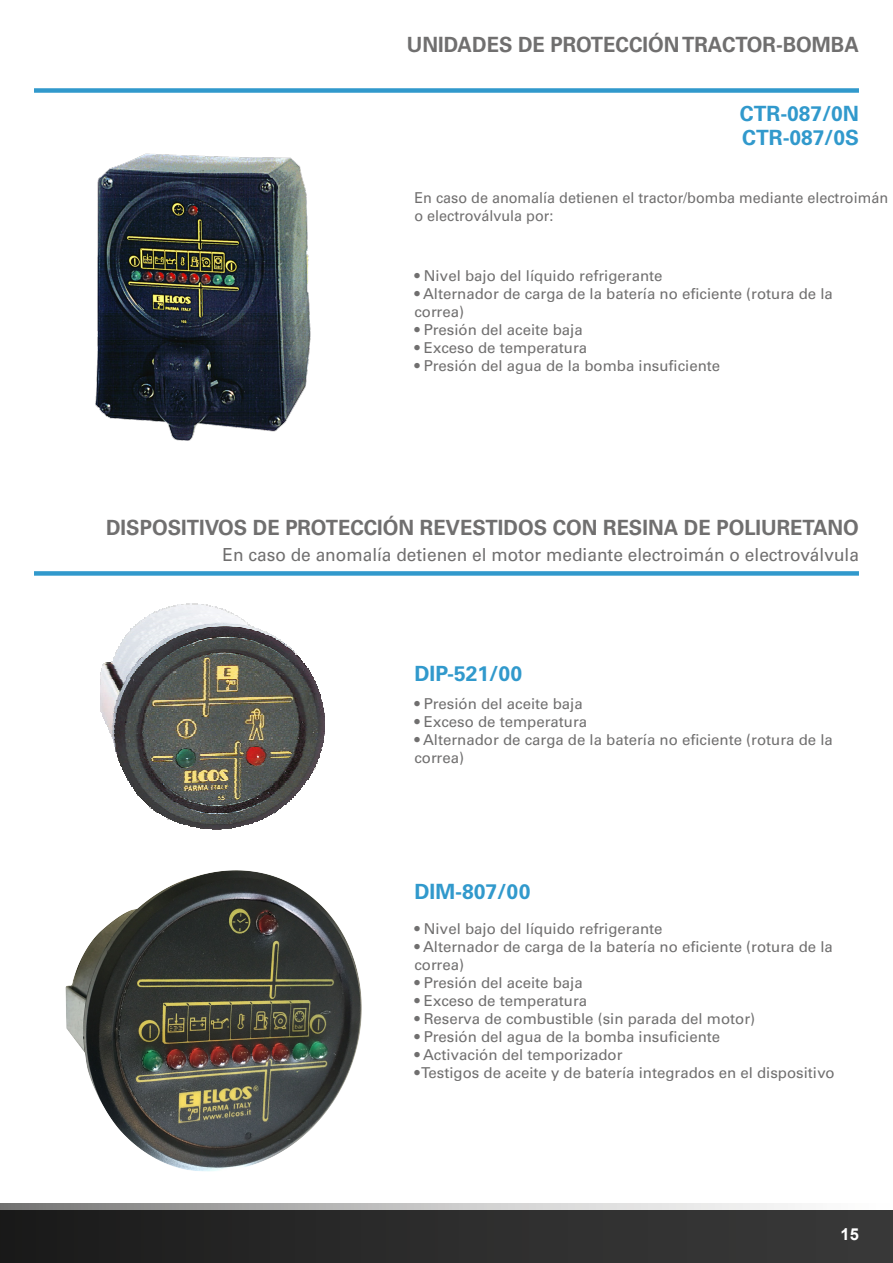
<style>
.page{position:relative;width:893px;height:1263px;background:#fff}
.page>*{position:absolute;margin:0;border:0;box-sizing:border-box;transform-origin:0 0}
.t1{font:700 21px "Univers LT Std";color:#706f6f;scale:.96 1}
.t2{font:700 21px/24px "Univers LT Std";color:#3199cc}
.t3{font:18px "Univers LT Std";color:#706f6f;scale:.96 1}
.t4{font:700 16.5px "Arial";color:#fff}
.t5{font:15px/18px "Univers LT Std";color:#706f6f}
.t6{font:15px/18px "Univers LT Std";color:#706f6f;scale:.96 1}
</style>
<div class="page">
<div style="left:0;top:1203px;width:893px;height:60px;background:linear-gradient(to right,#7d7c7c,#fff)"></div>
<div style="left:0;top:1210px;width:893px;height:53px;background:linear-gradient(to right,#1b1b1b,#3b3b3b)"></div>
<svg style="left:205px;top:828px;width:21px;height:2px"></svg>
<img style="left:197px;top:827px;width:39px;height:1px">
<img style="left:193px;top:826px;width:45px;height:1px">
<img style="left:188px;top:825px;width:55px;height:1px">
<img style="left:186px;top:824px;width:60px;height:1px">
<img style="left:182px;top:823px;width:68px;height:1px">
<img style="left:180px;top:822px;width:72px;height:1px">
<img style="left:177px;top:821px;width:79px;height:1px">
<img style="left:173px;top:820px;width:86px;height:1px">
<img style="left:170px;top:818px;width:93px;height:2px">
<img style="left:167px;top:817px;width:98px;height:1px">
<img style="left:165px;top:816px;width:102px;height:1px">
<img style="left:164px;top:815px;width:105px;height:1px">
<img style="left:158px;top:812px;width:116px;height:3px">
<img style="left:156px;top:810px;width:121px;height:2px">
<img style="left:151px;top:806px;width:131px;height:4px">
<img style="left:149px;top:805px;width:134px;height:1px">
<img style="left:145px;top:802px;width:142px;height:3px">
<img style="left:141px;top:797px;width:151px;height:5px">
<img style="left:135px;top:791px;width:163px;height:6px">
<img style="left:120px;top:760px;width:197px;height:31px">
<svg style="left:314px;top:762px;width:4px;height:8px"></svg>
<img style="left:101px;top:705px;width:224px;height:55px">
<img style="left:100px;top:697px;width:222px;height:8px">
<img style="left:100px;top:691px;width:220px;height:6px">
<img style="left:100px;top:686px;width:218px;height:6px">
<img style="left:100px;top:682px;width:216px;height:4px">
<img style="left:100px;top:677px;width:214px;height:5px">
<img style="left:101px;top:673px;width:211px;height:4px">
<img style="left:101px;top:670px;width:209px;height:3px">
<img style="left:101px;top:667px;width:207px;height:3px">
<img style="left:102px;top:665px;width:204px;height:3px">
<img style="left:103px;top:664px;width:201px;height:1px">
<img style="left:105px;top:662px;width:199px;height:2px">
<img style="left:111px;top:662px;width:191px;height:1px">
<img style="left:113px;top:660px;width:189px;height:2px">
<img style="left:114px;top:657px;width:186px;height:3px">
<img style="left:114px;top:655px;width:184px;height:2px">
<img style="left:115px;top:653px;width:181px;height:3px">
<img style="left:116px;top:651px;width:178px;height:3px">
<img style="left:117px;top:649px;width:175px;height:2px">
<img style="left:118px;top:647px;width:172px;height:2px">
<img style="left:120px;top:646px;width:169px;height:1px">
<img style="left:120px;top:645px;width:167px;height:1px">
<img style="left:120px;top:644px;width:165px;height:1px">
<img style="left:122px;top:642px;width:161px;height:2px">
<img style="left:123px;top:640px;width:158px;height:2px">
<img style="left:124px;top:638px;width:155px;height:2px">
<img style="left:125px;top:637px;width:152px;height:2px">
<img style="left:125px;top:636px;width:150px;height:1px">
<img style="left:132px;top:634px;width:140px;height:2px">
<img style="left:132px;top:633px;width:138px;height:2px">
<img style="left:132px;top:632px;width:135px;height:2px">
<img style="left:132px;top:631px;width:131px;height:1px">
<img style="left:132px;top:629px;width:129px;height:2px">
<svg style="left:125px;top:629px;width:7px;height:7px"></svg>
<img style="left:132px;top:628px;width:126px;height:2px">
<img style="left:133px;top:627px;width:122px;height:1px">
<img style="left:134px;top:626px;width:118px;height:1px">
<img style="left:136px;top:624px;width:112px;height:2px">
<img style="left:138px;top:622px;width:103px;height:2px">
<img style="left:140px;top:621px;width:106px;height:2px">
<img style="left:149px;top:614px;width:87px;height:2px">
<img style="left:151px;top:614px;width:83px;height:1px">
<img style="left:153px;top:613px;width:80px;height:1px">
<img style="left:154px;top:612px;width:77px;height:1px">
<img style="left:159px;top:610px;width:66px;height:1px">
<img style="left:165px;top:608px;width:55px;height:1px">
<img style="left:169px;top:607px;width:47px;height:1px">
<img style="left:171px;top:606px;width:42px;height:1px">
<img style="left:177px;top:605px;width:30px;height:1px">
<svg style="left:181px;top:603px;width:22px;height:2px"></svg>
<img style="left:65px;top:870px;width:297px;height:302px">
<div style="left:34px;top:88px;width:825px;height:5px;background:#3199cc"></div>
<div style="left:34px;top:571px;width:825px;height:5px;background:#3199cc"></div>
<img style="left:95px;top:153px;width:216px;height:288px">
<h1 class="t1" style="left:407px;top:33px;width:472px">UNIDADES DE PROTECCIÓN TRACTOR-BOMBA</h1>
<h1 class="t2" style="left:740px;top:102px;width:121px">CTR-087/0N<br>CTR-087/0S</h1>
<p class="t6" style="left:414px;top:189px;width:495px">En caso de anomalía detienen el tractor/bomba mediante electroimán o electroválvula por:</p>
<p class="t5" style="left:414px;top:267px;width:250px">• Nivel bajo del líquido refrigerante</p>
<p class="t5" style="left:414px;top:285px;width:420px">• Alternador de carga de la batería no eficiente (rotura de la correa)</p>
<p class="t5" style="left:414px;top:321px;width:170px">• Presión del aceite baja</p>
<p class="t5" style="left:414px;top:339px;width:174px">• Exceso de temperatura</p>
<p class="t5" style="left:414px;top:357px;width:307px">• Presión del agua de la bomba insuficiente</p>
<h1 class="t1" style="left:106px;top:516px;width:786px">DISPOSITIVOS DE PROTECCIÓN REVESTIDOS CON RESINA DE POLIURETANO</h1>
<p class="t3" style="left:223px;top:543px;width:664px">En caso de anomalía detienen el motor mediante electroimán o electroválvula</p>
<h1 class="t2" style="left:414px;top:661px;width:109px">DIP-521/00</h1>
<p class="t5" style="left:414px;top:695px;width:170px">• Presión del aceite baja</p>
<p class="t5" style="left:414px;top:713px;width:174px">• Exceso de temperatura</p>
<p class="t5" style="left:414px;top:731px;width:420px">• Alternador de carga de la batería no eficiente (rotura de la correa)</p>
<h1 class="t2" style="left:414px;top:880px;width:117px">DIM-807/00</h1>
<p class="t5" style="left:414px;top:920px;width:250px">• Nivel bajo del líquido refrigerante</p>
<p class="t5" style="left:414px;top:938px;width:420px">• Alternador de carga de la batería no eficiente (rotura de la correa)</p>
<p class="t5" style="left:414px;top:974px;width:170px">• Presión del aceite baja</p>
<p class="t5" style="left:414px;top:992px;width:174px">• Exceso de temperatura</p>
<p class="t5" style="left:414px;top:1010px;width:342px">• Reserva de combustible (sin parada del motor)</p>
<p class="t5" style="left:414px;top:1028px;width:307px">• Presión del agua de la bomba insuficiente</p>
<p class="t5" style="left:414px;top:1046px;width:210px">• Activación del temporizador</p>
<p class="t5" style="left:414px;top:1064px;width:422px">• Testigos de aceite y de batería integrados en el dispositivo</p>
<p class="t4" style="left:841px;top:1223px;width:20px">15</p>
</div>
